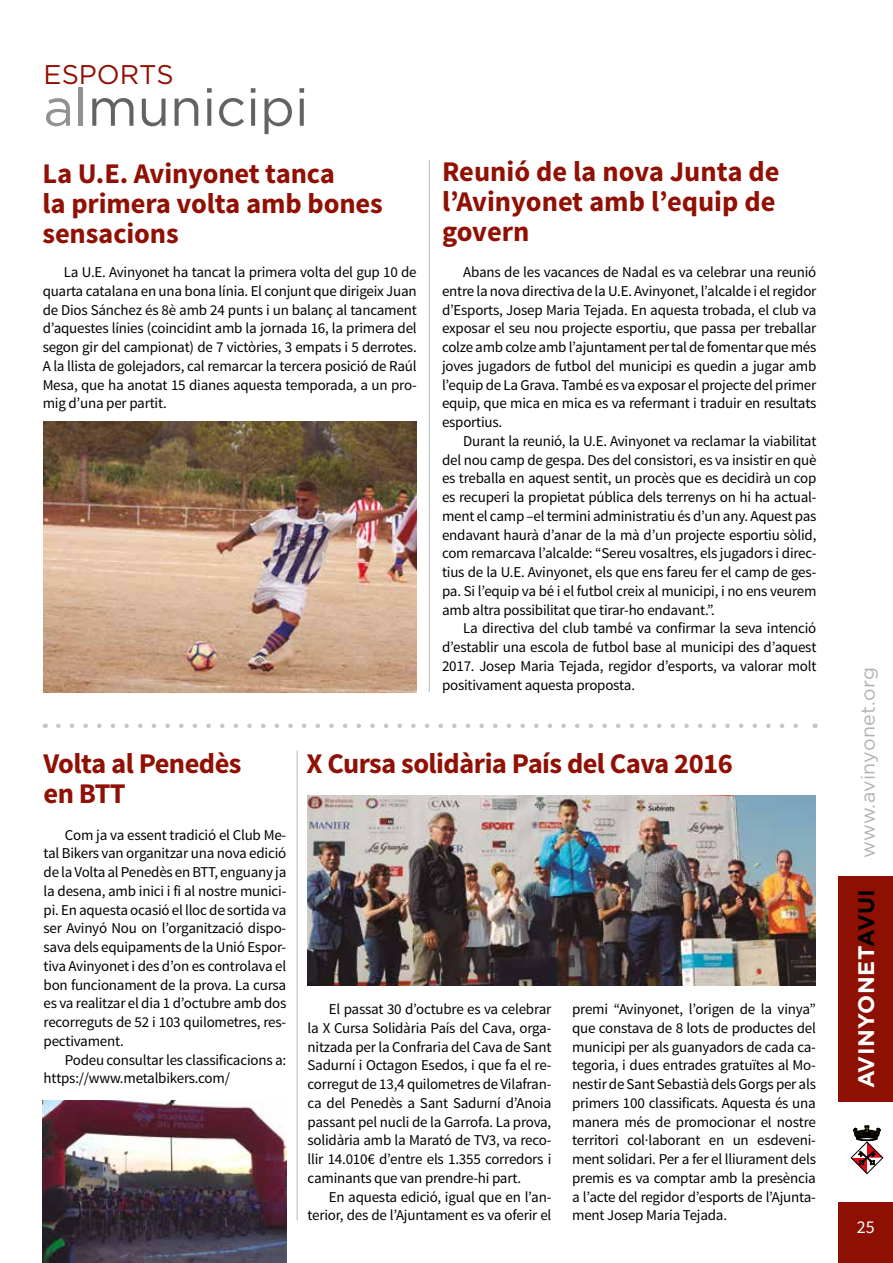
<style>
.page{position:relative;width:893px;height:1263px;background:#fff}
.page>*{position:absolute;margin:0;border:0;box-sizing:border-box;transform-origin:0 0}
.t1{font:52.5px "Gotham";color:#646363}
.t2{font:700 28.5px/30px "Source Sans Pro";letter-spacing:-.005em;color:#911004}
.t3{font:27px "Gotham";color:#911004}
.t4{font:700 22.5px "Gotham";letter-spacing:.02em;color:#fff}
.t5{font:19.5px "Gotham";letter-spacing:.015em;color:#b3b2b2}
.t6{font:18px "Source Sans Pro";color:#fff}
.t7{font:15px/18.8px "Source Sans Pro";letter-spacing:-.015em;color:#000;text-align:justify}
.s1{color:#929292}
.s2{color:#000}
</style>
<div class="page">
<div style="left:839px;top:1202px;width:54px;height:61px;background:#8d1003"></div>
<div style="left:839px;top:876px;width:54px;height:225px;background:#8d1003"></div>
<svg style="left:850px;top:1125px;width:33px;height:49px"></svg>
<img style="left:44px;top:421px;width:373px;height:271px">
<svg style="left:58px;top:723px;width:740px;height:5px"></svg>
<hr style="left:297px;top:750px;width:1px;height:470px;background:#b9b7bb">
<hr style="left:429px;top:160px;width:1px;height:532px;background:#b9b7bb">
<img style="left:308px;top:795px;width:507px;height:190px">
<img style="left:43px;top:1100px;width:243px;height:163px">
<h3 class="t3" style="left:44px;top:59px;width:132px">ESPORTS</h3>
<h1 class="t1" style="left:44px;top:78px;width:267px"><span class="s1">al</span>municipi</h1>
<h2 class="t2" style="left:43px;top:159px;width:342px">La U.E. Avinyonet tanca<br>la primera volta amb bones sensacions</h2>
<p class="t7" style="left:43px;top:263px;width:376px;text-indent:21px">La U.E. Avinyonet ha tancat la primera volta del gup 10 de quarta catalana en una bona línia. El conjunt que dirigeix Juan de Dios Sánchez és 8è amb 24 punts i un balanç al tancament d’aquestes línies (coincidint amb la jornada 16, la primera del segon gir del campionat) de 7 victòries, 3 empats i 5 derrotes.<br>A la llista de golejadors, cal remarcar la tercera posició de Raúl Mesa, que ha anotat 15 dianes aquesta temporada, a un pro&shy;mig d’una per partit.</p>
<h2 class="t2" style="left:442px;top:157px;width:339px">Reunió de la nova Junta de l’Avinyonet amb l’equip de govern</h2>
<p class="t7" style="left:442px;top:263px;width:376px;text-indent:21px">Abans de les vacances de Nadal es va celebrar una reunió entre la nova directiva de la U.E. Avinyonet, l’alcalde i el regidor d’Esports, Josep Maria Tejada. En aquesta trobada, el club va exposar el seu nou projecte esportiu, que passa per treballar colze amb colze amb l’ajuntament per tal de fomentar que més joves jugadors de futbol del municipi es quedin a jugar amb l’equip de La Grava. També es va exposar el projecte del primer equip, que mica en mica es va refermant i traduir en resultats esportius.</p>
<p class="t7" style="left:442px;top:432px;width:376px;text-indent:21px">Durant la reunió, la U.E. Avinyonet va reclamar la viabilitat del nou camp de gespa. Des del consistori, es va insistir en què es treballa en aquest sentit, un procès que es decidirà un cop es recuperi la propietat pública dels terrenys on hi ha actual&shy;ment el camp –el termini administratiu és d’un any. Aquest pas endavant haurà d’anar de la mà d’un projecte esportiu sòlid, com remarcava l’alcalde: “Sereu vosaltres, els jugadors i direc&shy;tius de la U.E. Avinyonet, els que ens fareu fer el camp de ges&shy;pa. Si l’equip va bé i el futbol creix al municipi, i no ens veurem amb altra possibilitat que tirar-ho endavant.”.</p>
<p class="t7" style="left:442px;top:619px;width:376px;text-indent:21px">La directiva del club també va confirmar la seva intenció d’establir una escola de futbol base al municipi des d’aquest 2017. Josep Maria Tejada, regidor d’esports, va valorar molt positivament aquesta proposta.</p>
<h2 class="t2" style="left:44px;top:750px;width:199px">Volta al Penedès en BTT</h2>
<p class="t7" style="left:44px;top:825px;width:244px;text-indent:21px">Com ja va essent tradició el Club Me&shy;tal Bikers van organitzar una nova edició de la Volta al Penedès en BTT, enguany ja la desena, amb inici i fi al nostre munici&shy;pi. En aquesta ocasió el lloc de sortida va ser Avinyó Nou on l’organització dispo&shy;sava dels equipaments de la Unió Espor&shy;tiva Avinyonet i des d’on es controlava el bon funcionament de la prova. La cursa es va realitzar el dia 1 d’octubre amb dos recorreguts de 52 i 103 quilometres, res&shy;pectivament.</p>
<p class="t7" style="left:44px;top:1050px;width:244px;text-indent:21px">Podeu consultar les classificacions a: https://www.metalbikers.com/</p>
<h2 class="t2" style="left:306px;top:750px;width:428px">X Cursa solidària País del Cava 2016</h2>
<p class="t7" style="left:308px;top:1000px;width:245px;text-indent:21px">El passat 30 d’octubre es va celebrar la X Cursa Solidària País del Cava, orga&shy;nitzada per la Confraria del Cava de Sant Sadurní i Octagon Esedos, i que fa el re&shy;corregut de 13,4 quilometres de Vilafran&shy;ca del Penedès a Sant Sadurní d’Anoia passant pel nucli de la Garrofa. La prova, solidària amb la Marató de TV3, va reco&shy;llir 14.010€ d’entre els 1.355 corredors i caminants que van prendre-hi part.</p>
<p class="t7" style="left:308px;top:1187px;width:245px;text-align:right">En aquesta edició, igual que en l’an&shy;terior, des de l’Ajuntament es va oferir el</p>
<p class="t7" style="left:572px;top:1000px;width:245px">premi “Avinyonet, l’origen de la vinya” que constava de 8 lots de productes del municipi per als guanyadors de cada ca&shy;tegoria, i dues entrades gratuïtes al Mo&shy;nestir de Sant Sebastià dels Gorgs per als primers 100 classificats. Aquesta és una manera més de promocionar el nostre territori col·laborant en un esdeveni&shy;ment solidari. Per a fer el lliurament dels premis es va comptar amb la presència a l’acte del regidor d’esports de l’Ajunta&shy;ment Josep Maria Tejada.</p>
<h3 class="t5" style="left:857px;top:858px;width:193px;rotate:-90deg">www.avinyonet.org</h3>
<h3 class="t4" style="left:853px;top:1088px;width:201px;rotate:-90deg">AVINYONET<span class="s2">AVUI</span></h3>
<p class="t6" style="left:857px;top:1216px;width:19px">25</p>
</div>
